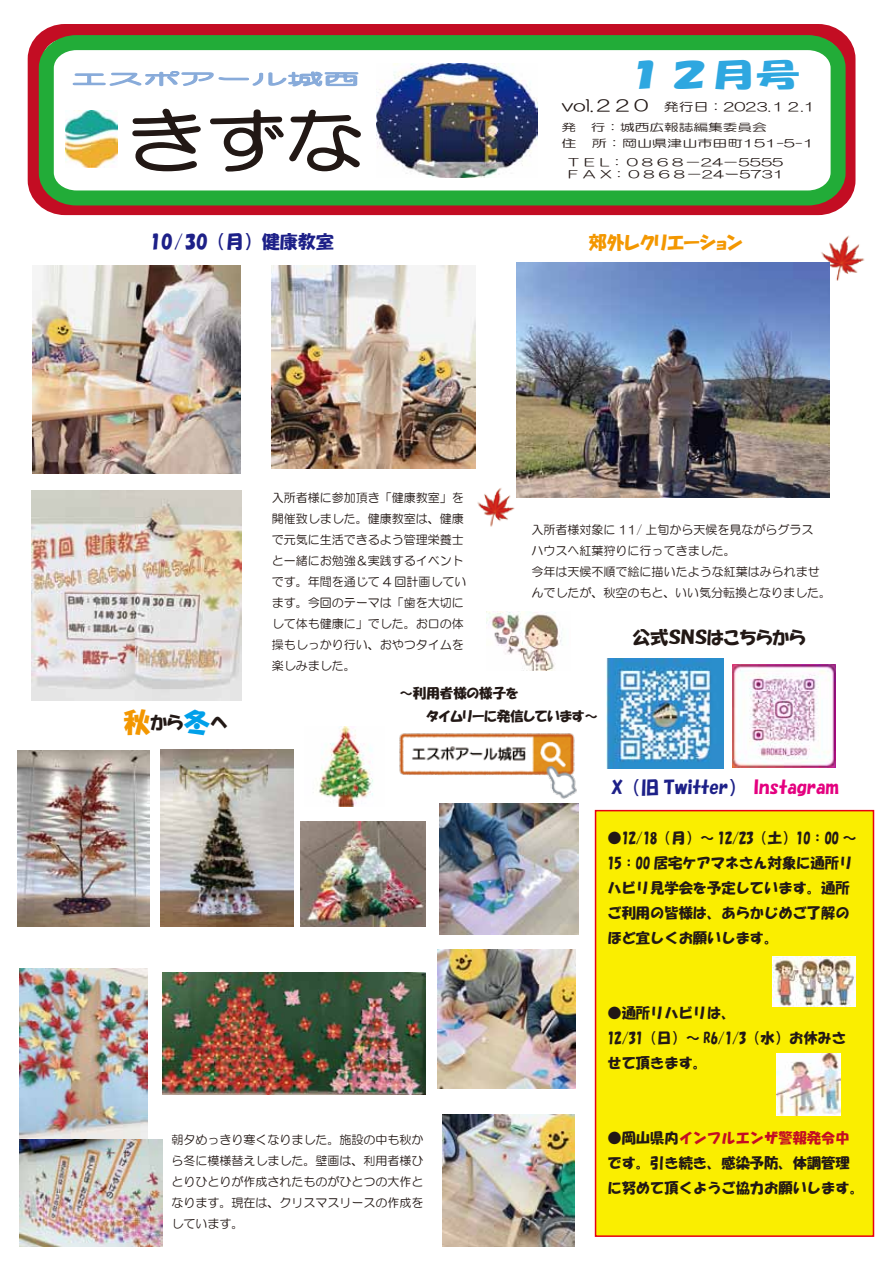
<style>
.page{position:relative;width:893px;height:1263px;background:#fff}
.page>*{position:absolute;margin:0;border:0;box-sizing:border-box;transform-origin:0 0}
.t1{font:68.1px "HG Maru Gothic MPRO";color:#221815;scale:1.17 1}
.t2{font:31.5px "HGS Soei Kakupoptai";color:#2ea7e0;scale:1.41 1}
.t3{font:18px "HGP Soei Kakupoptai";color:#1d2088}
.t4{font:18px "HGP Soei Kakupoptai";color:#221815}
.t5{font:18px "HGP Soei Kakupoptai";color:#f39700}
.t6{font:15px "HG Maru Gothic MPRO";color:#88abda;scale:2.4 1}
.t7{font:14.25px/24.9px "HG Soei Kakupoptai";color:#221815}
.t8{font:13.5px/23.7px "HGP Soei Kakupoptai";color:#221815}
.t9{font:12px/21px "HG Maru Gothic MPRO";color:#221815}
.t10{font:11.85px "HG Maru Gothic MPRO";color:#221815;scale:1.25 1}
.t11{font:10.5px/11.7px "HG Maru Gothic MPRO";color:#221815;scale:1.45 1}
.t12{font:10.5px "HG Maru Gothic MPRO";color:#221815;scale:1.44 1}
.t13{font:10.5px "HG Maru Gothic MPRO";color:#221815;scale:1.4 1}
.s1{font-size:15.6px}
.s2{font-size:27px;color:#f39700}
.s3{font-size:27px;color:#00a0e9}
.s4{color:#e4007f}
.s5{color:#c30d23}
</style>
<div class="page">
<img style="left:477px;top:483px;width:42px;height:44px">
<img style="left:821px;top:235px;width:44px;height:46px">
<div style="left:595px;top:810px;width:279px;height:427px;background:#faee00;border:2px solid #e60012"></div>
<div style="left:28px;top:24px;width:827px;height:191px;border:15px solid #c30d23;border-radius:29px"></div>
<svg style="left:31px;top:28px;width:822px;height:185px"></svg>
<svg style="left:132px;top:108px;width:69px;height:64px"></svg>
<svg style="left:209px;top:109px;width:152px;height:63px"></svg>
<svg style="left:72px;top:70px;width:287px;height:17px"></svg>
<img style="left:66px;top:111px;width:52px;height:56px">
<img style="left:399px;top:733px;width:178px;height:66px">
<img style="left:732px;top:664px;width:103px;height:104px">
<img style="left:607px;top:658px;width:117px;height:111px">
<img style="left:439px;top:803px;width:140px;height:131px">
<img style="left:18px;top:750px;width:132px;height:176px">
<img style="left:272px;top:265px;width:203px;height:204px">
<img style="left:32px;top:265px;width:208px;height:208px">
<img style="left:517px;top:262px;width:313px;height:235px">
<img style="left:160px;top:749px;width:133px;height:178px">
<img style="left:163px;top:973px;width:263px;height:121px">
<img style="left:301px;top:821px;width:124px;height:106px">
<img style="left:443px;top:1115px;width:132px;height:132px">
<img style="left:437px;top:950px;width:139px;height:138px">
<img style="left:31px;top:490px;width:211px;height:210px">
<img style="left:20px;top:968px;width:128px;height:171px">
<img style="left:20px;top:1139px;width:143px;height:108px">
<img style="left:772px;top:956px;width:83px;height:50px">
<img style="left:486px;top:612px;width:76px;height:59px">
<img style="left:319px;top:726px;width:54px;height:80px">
<img style="left:376px;top:63px;width:161px;height:115px">
<img style="left:777px;top:1054px;width:63px;height:61px">
<p class="t6" style="left:71px;top:72px;width:122px">エスポアール城西</p>
<h1 class="t1" style="left:126px;top:106px;width:206px">きずな</h1>
<h3 class="t3" style="left:149px;top:232px;width:186px">10/30 （月）健康教室</h3>
<h2 class="t2" style="left:623px;top:58px;width:127px">１２月号</h2>
<p class="t10" style="left:562px;top:100px;width:204px"><span class="s1">vol.２２０</span> 発行日：2023.１２.1</p>
<p class="t13" style="left:562px;top:122px;width:148px">発　行：城西広報誌編集委員会</p>
<p class="t11" style="left:568px;top:156px;width:150px">T E L：０８６８－24－5555<br>F A X：０８６８－24ー5731</p>
<p class="t12" style="left:562px;top:138px;width:177px">住　所：岡山県津山市田町151-5-1</p>
<h3 class="t5" style="left:589px;top:233px;width:155px">郊外レクリエーション</h3>
<p class="t9" style="left:272px;top:487px;width:196px">入所者様に参加頂き「健康教室」を開催致しました。健康教室は、健康で元気に生活できるよう管理栄養士と一緒にお勉強＆実践するイベントです。年間を通じて 4 回計画しています。今回のテーマは「歯を大切にして体も健康に」でした。お口の体操もしっかり行い、おやつタイムを楽しみました。</p>
<p class="t9" style="left:532px;top:519px;width:301px">入所者様対象に 11/ 上旬から天候を見ながらグラス<br>ハウスへ紅葉狩りに行ってきました。<br>今年は天候不順で絵に描いたような紅葉はみられませんでしたが、秋空のもと、いい気分転換となりました。</p>
<h3 class="t4" style="left:633px;top:628px;width:175px">公式ＳＮＳはこちらから</h3>
<h3 class="t4" style="left:123px;top:713px;width:106px"><span class="s2">秋</span>から<span class="s3">冬</span>へ</h3>
<p class="t8" style="left:399px;top:681px;width:200px">～利用者様の様子を<br>　　　タイムリーに発信しています～</p>
<h3 class="t3" style="left:611px;top:778px;width:229px">X （旧 Twitter） <span class="s4">Instagram</span></h3>
<p class="t7" style="left:607px;top:826px;width:251px">●12/18（月）～ 12/23（土）10：00 ～<br>15：00 居宅ケアマネさん対象に通所リハビリ見学会を予定しています。通所ご利用の皆様は、あらかじめご了解のほど宜しくお願いします。</p>
<p class="t7" style="left:607px;top:1000px;width:240px">●通所リハビリは、<br>12/31（日）～ R6/1/3（水）お休みさせて頂きます。</p>
<p class="t9" style="left:171px;top:1129px;width:253px;text-align:justify">朝夕めっきり寒くなりました。施設の中も秋から冬に模様替えしました。壁画は、利用者様ひとりひとりが作成されたものがひとつの大作となります。現在は、クリスマスリースの作成をしています。</p>
<p class="t7" style="left:607px;top:1125px;width:258px">●岡山県内<span class="s5">インフルエンザ警報発令中</span>です。引き続き、感染予防、体調管理に努めて頂くようご協力お願いします。</p>
</div>
